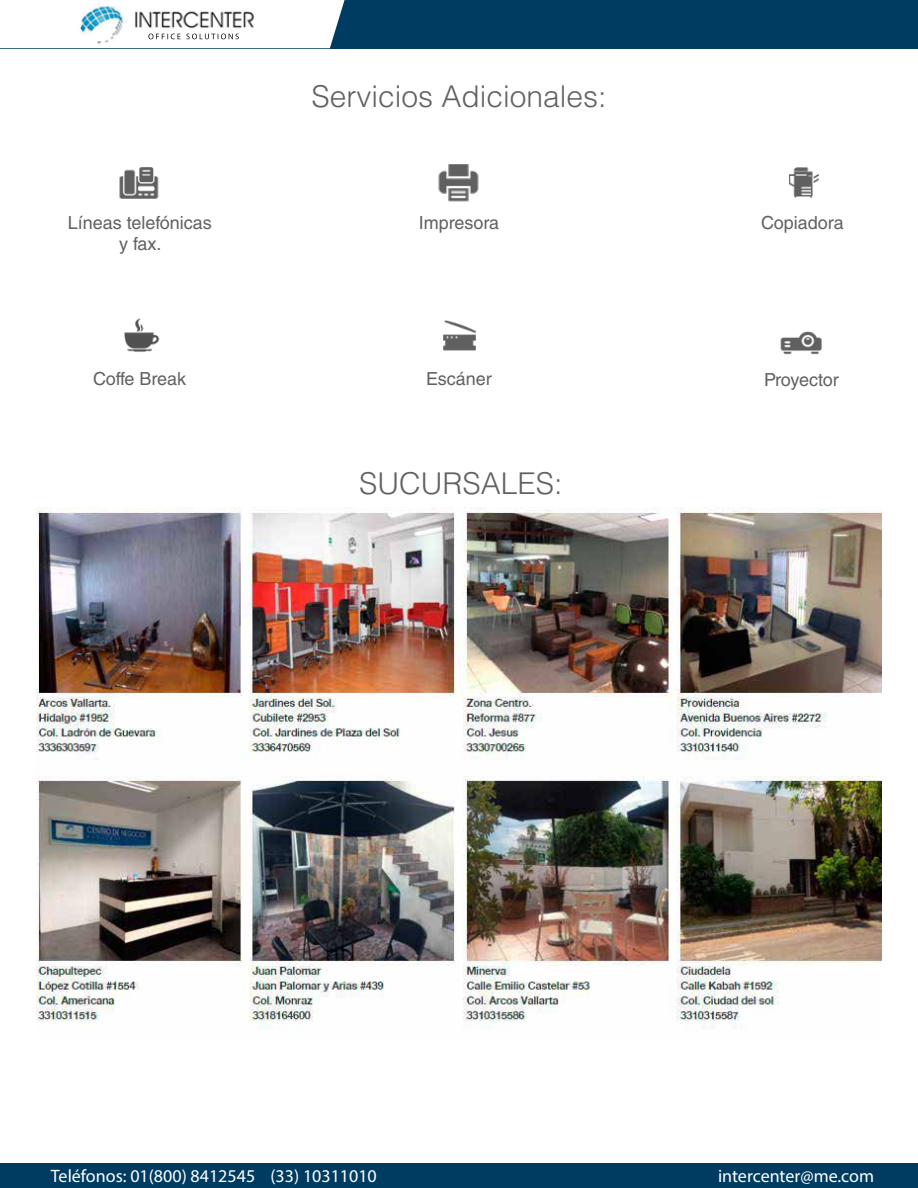
<style>
.page{position:relative;width:918px;height:1188px;background:#fff}
.page>*{position:absolute;margin:0;border:0;box-sizing:border-box;transform-origin:0 0}
.t1{font:300 30px "Helvetica LT Std";color:#616161}
.t2{font:18px/21.6px "Helvetica LT Std";color:#626060;text-align:center}
.t3{font:18px "Myriad Pro";color:#fff}
.t4{font:18px "Helvetica LT Std";letter-spacing:-.02em;color:#626060}
</style>
<div class="page">
<div style="left:0;top:1164px;width:918px;height:24px;background:#003c61"></div>
<img style="left:124px;top:318px;width:36px;height:34px">
<img style="left:789px;top:167px;width:30px;height:31px">
<img style="left:438px;top:164px;width:41px;height:38px">
<img style="left:781px;top:331px;width:41px;height:24px">
<img style="left:443px;top:320px;width:33px;height:31px">
<img style="left:119px;top:167px;width:40px;height:32px">
<img style="left:37px;top:507px;width:844px;height:522px">
<div style="left:0;top:0;width:918px;height:48px;background:#003c61"></div>
<img style="left:0;top:0;width:345px;height:48px">
<img style="left:148px;top:34px;width:91px;height:5px">
<p class="t2" style="left:68px;top:211px;width:146px">Líneas telefónicas y fax.</p>
<h1 class="t1" style="left:311px;top:77px;width:297px">Servicios Adicionales:</h1>
<p class="t2" style="left:419px;top:212px;width:82px">Impresora</p>
<p class="t2" style="left:761px;top:211px;width:84px">Copiadora</p>
<p class="t2" style="left:93px;top:368px;width:95px">Coffe Break</p>
<p class="t2" style="left:426px;top:368px;width:67px">Escáner</p>
<p class="t4" style="left:764px;top:370px;width:76px">Proyector</p>
<h1 class="t1" style="left:359px;top:464px;width:205px">SUCURSALES:</h1>
<p class="t3" style="left:51px;top:1165px;width:327px">Teléfonos: 01(800) 8412545 (33) 10311010</p>
<p class="t3" style="left:718px;top:1165px;width:158px">intercenter@me.com</p>
</div>
